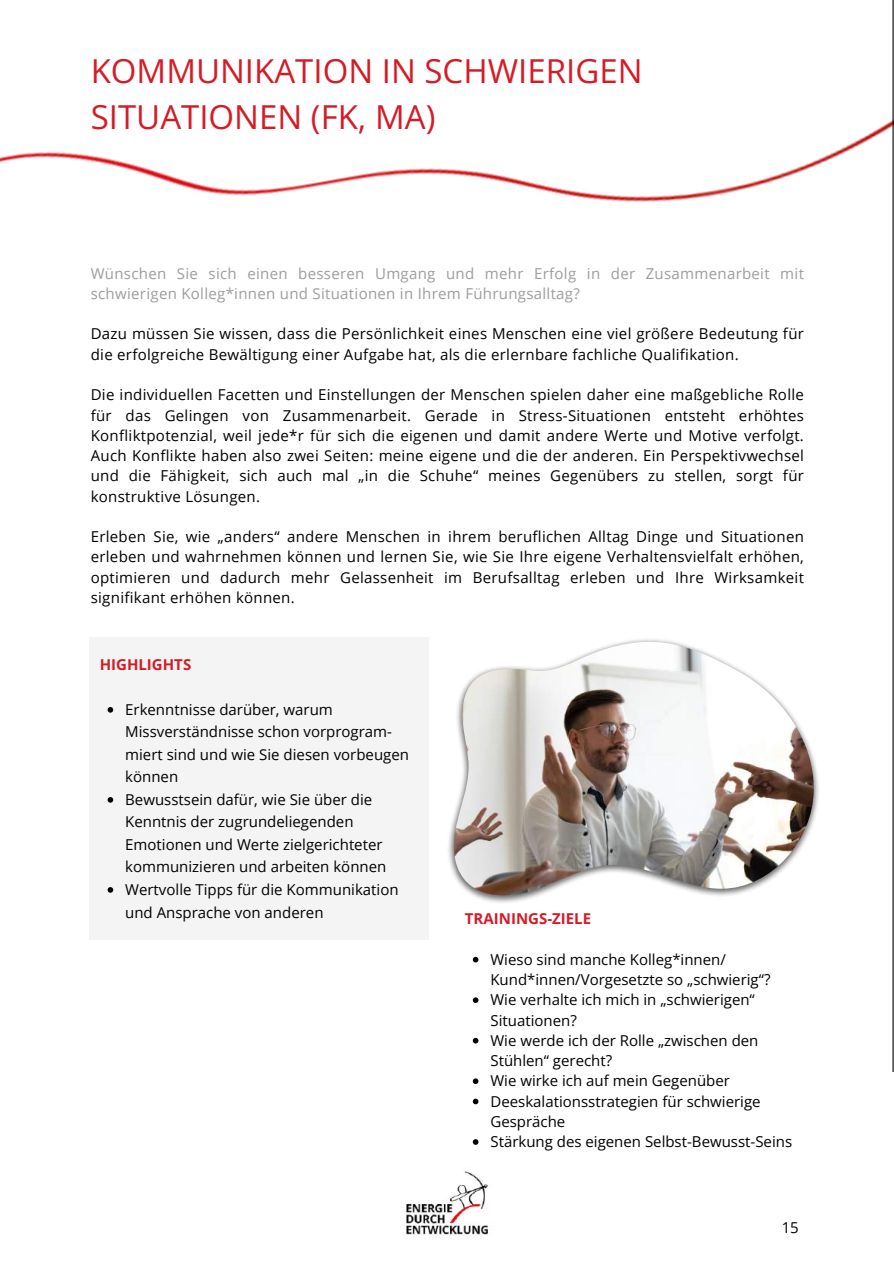
<style>
.page{position:relative;width:894px;height:1264px;background:#fff}
.page>*{position:absolute;margin:0;border:0;box-sizing:border-box;transform-origin:0 0}
.t1{font:33px/46.2px "Open Sans";color:#d61b26}
.t2{font:15px/22.5px "Open Sans";color:#000;text-align:justify}
.t3{font:15px/20.2px "Open Sans";color:#000}
.t4{font:15px/20.2px "Open Sans";letter-spacing:.02em;color:#000}
.t5{font:15px/20.2px "Open Sans";letter-spacing:.02em;color:#9d9d9d}
.t6{font:700 15px "Open Sans";color:#d61b26}
</style>
<div class="page">
<img style="left:0;top:120px;width:892px;height:82px">
<hr style="left:892px;top:0;width:1px;height:1071px;background:#000">
<img style="left:405px;top:1171px;width:83px;height:65px">
<div style="left:89px;top:637px;width:339px;height:303px;background:#f4f4f4"></div>
<img style="left:448px;top:639px;width:371px;height:264px">
<img style="left:453px;top:642px;width:360px;height:253px">
<svg style="left:108px;top:707px;width:5px;height:5px"></svg>
<svg style="left:108px;top:797px;width:5px;height:5px"></svg>
<svg style="left:108px;top:887px;width:5px;height:5px"></svg>
<svg style="left:472px;top:956px;width:6px;height:6px"></svg>
<svg style="left:472px;top:997px;width:6px;height:6px"></svg>
<svg style="left:472px;top:1037px;width:6px;height:6px"></svg>
<svg style="left:472px;top:1078px;width:6px;height:6px"></svg>
<svg style="left:472px;top:1098px;width:6px;height:6px"></svg>
<svg style="left:472px;top:1139px;width:6px;height:5px"></svg>
<h1 class="t1" style="left:91px;top:47px;width:553px">KOMMUNIKATION IN SCHWIERIGEN<br>SITUATIONEN (FK, MA)</h1>
<p class="t5" style="left:91px;top:263px;width:714px">Wünschen Sie sich einen besseren Umgang und mehr Erfolg in der Zusammenarbeit mit schwierigen Kolleg*innen und Situationen in Ihrem Führungsalltag?</p>
<p class="t4" style="left:91px;top:323px;width:714px">Dazu müssen Sie wissen, dass die Persönlichkeit eines Menschen eine viel größere Bedeutung für die erfolgreiche Bewältigung einer Aufgabe hat, als die erlernbare fachliche Qualifikation.</p>
<p class="t2" style="left:91px;top:384px;width:714px;line-height:20.2px">Die individuellen Facetten und Einstellungen der Menschen spielen daher eine maßgebliche Rolle für das Gelingen von Zusammenarbeit. Gerade in Stress-Situationen entsteht erhöhtes Konfliktpotenzial, weil jede*r für sich die eigenen und damit andere Werte und Motive verfolgt.<br>Auch Konflikte haben also zwei Seiten: meine eigene und die der anderen. Ein Perspektivwechsel und die Fähigkeit, sich auch mal „in die Schuhe“ meines Gegenübers zu stellen, sorgt für konstruktive Lösungen.</p>
<p class="t2" style="left:91px;top:526px;width:714px;line-height:20.2px">Erleben Sie, wie „anders“ andere Menschen in ihrem beruflichen Alltag Dinge und Situationen erleben und wahrnehmen können und lernen Sie, wie Sie Ihre eigene Verhaltensvielfalt erhöhen, optimieren und dadurch mehr Gelassenheit im Berufsalltag erleben und Ihre Wirksamkeit signifikant erhöhen können.</p>
<p class="t6" style="left:100px;top:654px;width:93px">HIGHLIGHTS</p>
<p class="t2" style="left:125px;top:697px;width:285px;text-align:left">Erkenntnisse darüber, warum<br>Missverständnisse schon vorprogram&shy;miert sind und wie Sie diesen vorbeugen können<br>Bewusstsein dafür, wie Sie über die<br>Kenntnis der zugrundeliegenden<br>Emotionen und Werte zielgerichteter kommunizieren und arbeiten können<br>Wertvolle Tipps für die Kommunikation und Ansprache von anderen</p>
<p class="t6" style="left:465px;top:908px;width:128px">TRAININGS-ZIELE</p>
<p class="t3" style="left:490px;top:948px;width:303px">Wieso sind manche Kolleg*innen/<br>Kund*innen/Vorgesetzte so „schwierig“?<br>Wie verhalte ich mich in „schwierigen“<br>Situationen?<br>Wie werde ich der Rolle „zwischen den<br>Stühlen“ gerecht?<br>Wie wirke ich auf mein Gegenüber<br>Deeskalationsstrategien für schwierige<br>Gespräche<br>Stärkung des eigenen Selbst-Bewusst-Seins</p>
<p class="t2" style="left:781px;top:1216px;width:19px">15</p>
</div>
